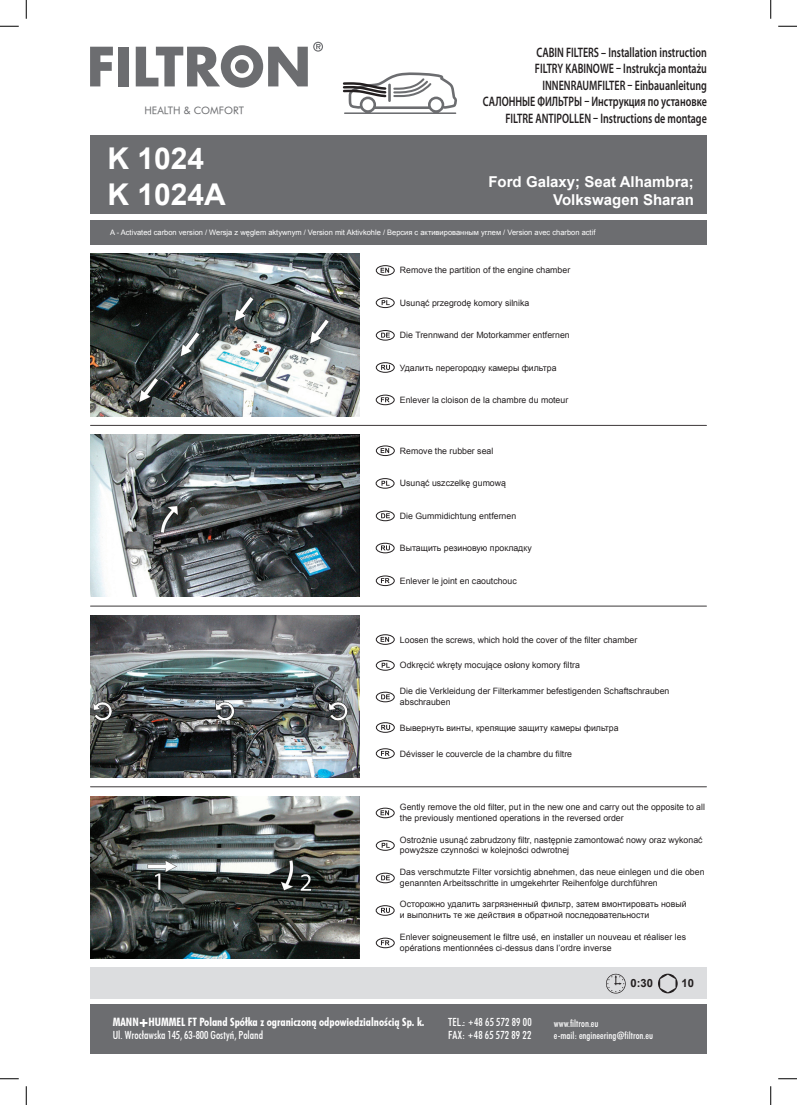
<style>
.page{position:relative;width:797px;height:1105px;background:#fff}
.page>*{position:absolute;margin:0;border:0;box-sizing:border-box;transform-origin:0 0}
.t1{font:700 30px/36px "Arial";color:#fff}
.t2{font:700 15px/18px "Arial";color:#fff;text-align:right}
.t3{font:600 13.75px/16.5px "Myriad Pro";color:#231f20;text-align:right;scale:.73 1}
.t4{font:11.5px "Futura Bd Cn AT";color:#fff}
.t5{font:11.25px/12.5px "Futura Md Cn AT";letter-spacing:.005em;color:#fff}
.t6{font:700 11.25px "Arial";color:#231f20}
.t7{font:10.38px "Futura Bk AT";color:#6c6d70}
.t8{font:10px/12.5px "Futura Md Cn AT";color:#fff}
.t9{font:8.75px/10.9px "Arial";color:#231f20}
.t10{font:7.5px "Arial";color:#fff}
.s1{font-family:"Futura Black AT";font-size:7.5px}
.s2{font-family:"Futura X Blk Cn AT";font-size:8.75px}
</style>
<div class="page">
<div style="left:90px;top:967px;width:617px;height:32px;background:#dcdddf"></div>
<div style="left:90px;top:1004px;width:617px;height:50px;background:#6c6d70"></div>
<svg style="left:140px;top:1019px;width:8px;height:8px"></svg>
<svg style="left:90px;top:47px;width:23px;height:39px"></svg>
<div style="left:119px;top:47px;width:10px;height:39px;background:#6c6d70"></div>
<svg style="left:136px;top:42px;width:187px;height:46px"></svg>
<div style="left:90px;top:135px;width:617px;height:79px;background:#6c6d70"></div>
<div style="left:90px;top:220px;width:617px;height:25px;background:#6c6d70"></div>
<svg style="left:343px;top:72px;width:114px;height:42px"></svg>
<hr style="left:90px;top:425px;width:617px;height:1px;background:#231f20">
<hr style="left:90px;top:606px;width:617px;height:1px;background:#231f20">
<hr style="left:90px;top:786px;width:617px;height:1px;background:#231f20">
<svg style="left:606px;top:974px;width:19px;height:19px"></svg>
<svg style="left:658px;top:974px;width:19px;height:19px"></svg>
<svg style="left:380px;top:268px;width:9px;height:5px"></svg>
<div style="left:376px;top:265px;width:18px;height:11px;border:1px solid #231f20;border-radius:50%"></div>
<svg style="left:381px;top:300px;width:9px;height:5px"></svg>
<div style="left:376px;top:298px;width:18px;height:10px;border:1px solid #231f20;border-radius:50%"></div>
<svg style="left:381px;top:333px;width:9px;height:5px"></svg>
<div style="left:376px;top:330px;width:18px;height:10px;border:1px solid #231f20;border-radius:50%"></div>
<svg style="left:381px;top:365px;width:9px;height:5px"></svg>
<div style="left:376px;top:362px;width:18px;height:11px;border:1px solid #231f20;border-radius:50%"></div>
<svg style="left:381px;top:397px;width:8px;height:5px"></svg>
<div style="left:376px;top:395px;width:18px;height:10px;border:1px solid #231f20;border-radius:50%"></div>
<svg style="left:380px;top:448px;width:9px;height:5px"></svg>
<div style="left:376px;top:446px;width:18px;height:10px;border:1px solid #231f20;border-radius:50%"></div>
<svg style="left:381px;top:481px;width:8px;height:5px"></svg>
<div style="left:376px;top:478px;width:18px;height:11px;border:1px solid #231f20;border-radius:50%"></div>
<svg style="left:381px;top:513px;width:9px;height:5px"></svg>
<div style="left:376px;top:511px;width:18px;height:10px;border:1px solid #231f20;border-radius:50%"></div>
<svg style="left:381px;top:545px;width:9px;height:5px"></svg>
<div style="left:376px;top:543px;width:18px;height:10px;border:1px solid #231f20;border-radius:50%"></div>
<svg style="left:381px;top:578px;width:8px;height:5px"></svg>
<div style="left:376px;top:576px;width:18px;height:10px;border:1px solid #231f20;border-radius:50%"></div>
<svg style="left:380px;top:637px;width:9px;height:5px"></svg>
<div style="left:376px;top:634px;width:18px;height:11px;border:1px solid #231f20;border-radius:50%"></div>
<svg style="left:381px;top:663px;width:9px;height:5px"></svg>
<div style="left:376px;top:660px;width:18px;height:11px;border:1px solid #231f20;border-radius:50%"></div>
<svg style="left:381px;top:694px;width:9px;height:5px"></svg>
<div style="left:376px;top:692px;width:18px;height:10px;border:1px solid #231f20;border-radius:50%"></div>
<svg style="left:381px;top:725px;width:9px;height:5px"></svg>
<div style="left:376px;top:722px;width:19px;height:11px;border:1px solid #231f20;border-radius:50%"></div>
<svg style="left:381px;top:751px;width:8px;height:5px"></svg>
<div style="left:376px;top:748px;width:18px;height:11px;border:1px solid #231f20;border-radius:50%"></div>
<svg style="left:380px;top:810px;width:9px;height:5px"></svg>
<div style="left:376px;top:808px;width:18px;height:10px;border:1px solid #231f20;border-radius:50%"></div>
<svg style="left:381px;top:843px;width:9px;height:5px"></svg>
<div style="left:376px;top:840px;width:18px;height:11px;border:1px solid #231f20;border-radius:50%"></div>
<svg style="left:381px;top:875px;width:9px;height:5px"></svg>
<div style="left:376px;top:873px;width:18px;height:10px;border:1px solid #231f20;border-radius:50%"></div>
<svg style="left:381px;top:908px;width:9px;height:5px"></svg>
<div style="left:376px;top:905px;width:18px;height:11px;border:1px solid #231f20;border-radius:50%"></div>
<svg style="left:381px;top:940px;width:8px;height:5px"></svg>
<div style="left:376px;top:938px;width:18px;height:10px;border:1px solid #231f20;border-radius:50%"></div>
<img style="left:90px;top:254px;width:269px;height:162px">
<img style="left:90px;top:434px;width:269px;height:163px">
<img style="left:90px;top:615px;width:269px;height:163px">
<img style="left:90px;top:796px;width:269px;height:163px">
<svg style="left:0;top:25px;width:19px;height:2px"></svg>
<svg style="left:778px;top:25px;width:19px;height:2px"></svg>
<svg style="left:0;top:1078px;width:19px;height:1px"></svg>
<svg style="left:778px;top:1078px;width:19px;height:1px"></svg>
<svg style="left:25px;top:0;width:2px;height:19px"></svg>
<svg style="left:25px;top:1086px;width:2px;height:19px"></svg>
<svg style="left:770px;top:0;width:1px;height:19px"></svg>
<svg style="left:770px;top:1086px;width:1px;height:19px"></svg>
<p class="t7" style="left:144px;top:104px;width:101px">HEALTH &amp; COMFORT</p>
<h1 class="t1" style="left:107px;top:141px;width:120px">K 1024<br>K 1024А</h1>
<h3 class="t3" style="left:483px;top:43px;width:308px">CABIN FILTERS – Installation instruction<br>FILTRY KABINOWE – Instrukcja montażu INNENRAUMFILTER – Einbauanleitung<br>САЛОННЫЕ ФИЛЬТРЫ – Инструкция по установке FILTRE ANTIPOLLEN – Instructions de montage</h3>
<h2 class="t2" style="left:488px;top:173px;width:207px">Ford Galaxy; Seat Alhambra;<br>Volkswagen Sharan</h2>
<p class="t10" style="left:110px;top:228px;width:487px">A - Activated carbon version / Wersja z węglem aktywnym / Version mit Aktivkohle / Версия с активированным углем / Version avec charbon actif</p>
<p class="t9" style="left:400px;top:265px;width:172px">Remove the partition of the engine chamber</p>
<p class="t9" style="left:400px;top:297px;width:131px">Usunąć przegrodę komory silnika</p>
<p class="t9" style="left:400px;top:330px;width:171px">Die Trennwand der Motorkammer entfernen</p>
<p class="t9" style="left:400px;top:362px;width:158px">Удалить перегородку камеры фильтра</p>
<p class="t9" style="left:400px;top:395px;width:170px">Enlever la cloison de la chambre du moteur</p>
<p class="t9" style="left:400px;top:446px;width:95px">Remove the rubber seal</p>
<p class="t9" style="left:400px;top:478px;width:108px">Usunąć uszczelkę gumową</p>
<p class="t9" style="left:400px;top:510px;width:118px">Die Gummidichtung entfernen</p>
<p class="t9" style="left:400px;top:543px;width:133px">Вытащить резиновую прокладку</p>
<p class="t9" style="left:400px;top:575px;width:118px">Enlever le joint en caoutchouc</p>
<p class="t9" style="left:400px;top:634px;width:239px">Loosen the screws, which hold the cover of the filter chamber</p>
<p class="t9" style="left:400px;top:660px;width:181px">Odkręcić wkręty mocujące osłony komory filtra</p>
<p class="t9" style="left:400px;top:686px;width:271px">Die die Verkleidung der Filterkammer befestigenden Schaftschrauben abschrauben</p>
<p class="t9" style="left:400px;top:722px;width:220px">Вывернуть винты, крепящие защиту камеры фильтра</p>
<p class="t9" style="left:400px;top:748px;width:174px">Dévisser le couvercle de la chambre du filtre</p>
<p class="t9" style="left:400px;top:802px;width:306px">Gently remove the old filter, put in the new one and carry out the opposite to all the previously mentioned operations in the reversed order</p>
<p class="t9" style="left:400px;top:834px;width:304px">Ostrożnie usunąć zabrudzony filtr, następnie zamontować nowy oraz wykonać powyższe czynności w kolejności odwrotnej</p>
<p class="t9" style="left:400px;top:866px;width:306px">Das verschmutzte Filter vorsichtig abnehmen, das neue einlegen und die oben genannten Arbeitsschritte in umgekehrter Reihenfolge durchführen</p>
<p class="t9" style="left:400px;top:899px;width:288px">Осторожно удалить загрязненный фильтр, затем вмонтировать новый и выполнить те же действия в обратной последовательности</p>
<p class="t9" style="left:400px;top:931px;width:287px">Enlever soigneusement le filtre usé, en installer un nouveau et réaliser les opérations mentionnées ci-dessus dans l’ordre inverse</p>
<h3 class="t4" style="left:113px;top:1016px;width:313px">MANN+HUMMEL FT Poland Spółka z ograniczoną odpowiedzialnością Sp. k.</h3>
<p class="t5" style="left:113px;top:1029px;width:152px">Ul. Wrocławska 145, 63-800 Gostyń, Poland</p>
<p class="t6" style="left:630px;top:976px;width:24px">0:30</p>
<p class="t6" style="left:681px;top:976px;width:14px">10</p>
<p class="t5" style="left:448px;top:1016px;width:85px">TEL.: <span class="s1">+</span>48 65 572 89 00<br>FAX: <span class="s1">+</span>48 65 572 89 22</p>
<p class="t8" style="left:554px;top:1017px;width:101px">www.filtron.eu<br>e-mail: engineering<span class="s2">@</span>filtron.eu</p>
</div>
